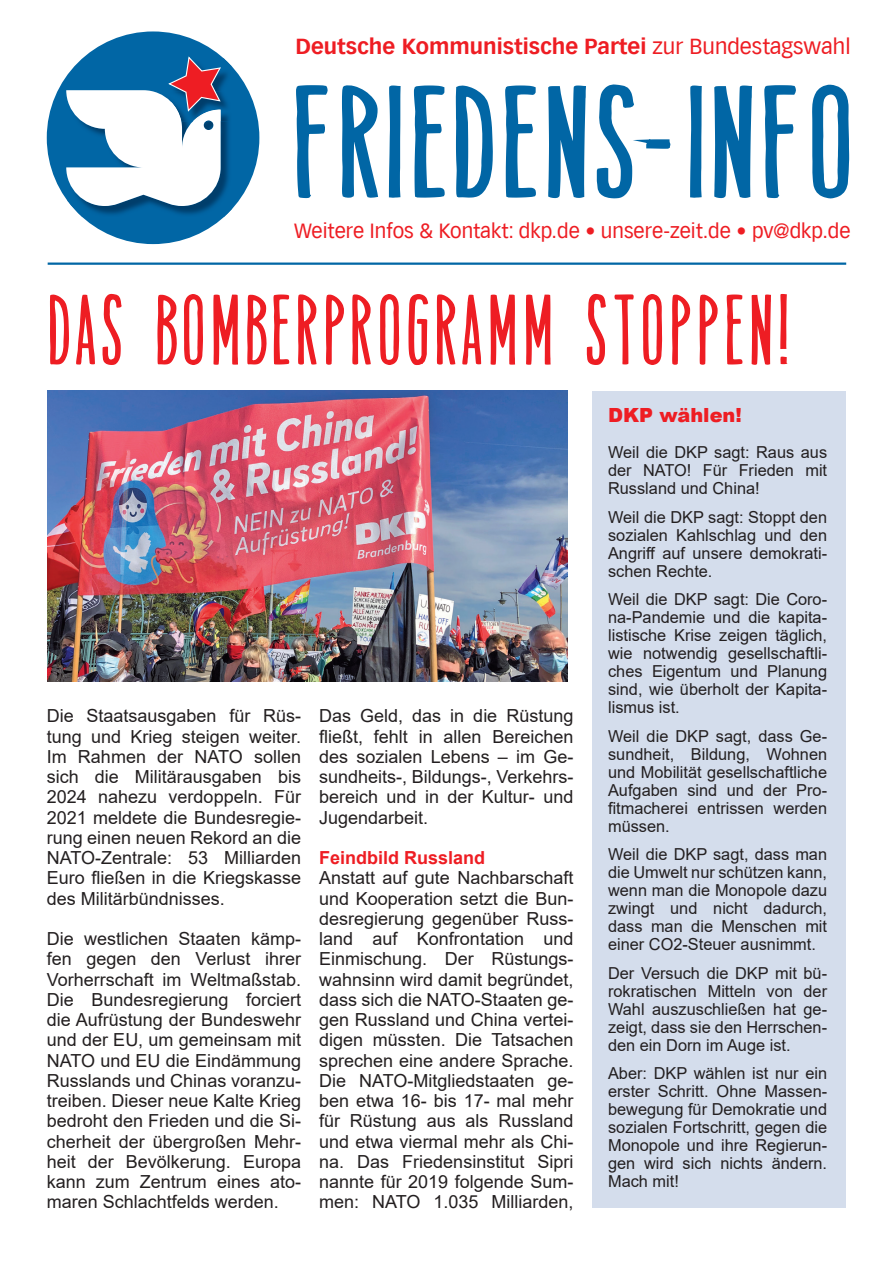
<style>
.page{position:relative;width:893px;height:1263px;background:#fff}
.page>*{position:absolute;margin:0;border:0;box-sizing:border-box;transform-origin:0 0}
.t1{font:154.35px "Tamales";color:#0166a5;scale:1.33 1}
.t2{font:97.65px "Tamales";letter-spacing:.02em;color:#ee1d23;scale:1.11 1}
.t3{font:700 21.3px "Vectora LH";color:#ee1d23}
.t4{font:20.1px "Vectora LH";color:#ee1d23}
.t5{font:900 19.5px "Arial";color:#ee1d23}
.t6{font:18px/20.2px "Arial";color:#231f20;text-align:justify}
.t7{font:700 18px "Arial";color:#ee1d23}
.t8{font:16.5px/18px "Arial";color:#231f20;text-align:justify}
.s1{font-weight:400}
</style>
<div class="page">
<div style="left:47px;top:31px;width:212px;height:213px;background:#0166a5;border-radius:50%"></div>
<svg style="left:812px;top:84px;width:38px;height:115px"></svg>
<svg style="left:247px;top:294px;width:20px;height:71px"></svg>
<svg style="left:273px;top:84px;width:363px;height:282px"></svg>
<svg style="left:642px;top:85px;width:154px;height:280px"></svg>
<img style="left:48px;top:390px;width:520px;height:292px">
<svg style="left:49px;top:56px;width:190px;height:309px"></svg>
<div style="left:592px;top:391px;width:253px;height:817px;background:#d4ddec"></div>
<hr style="left:48px;top:262px;width:798px;height:3px;background:#0166a5">
<p class="t3" style="left:295px;top:33px;width:557px">Deutsche Kommunistische Partei <span class="s1">zur Bundestagswahl</span></p>
<h1 class="t1" style="left:289px;top:69px;width:427px">FRIEDENS-INFO</h1>
<p class="t4" style="left:294px;top:219px;width:558px">Weitere Infos &amp; Kontakt: dkp.de • unsere-zeit.de • pv@dkp.de</p>
<h2 class="t2" style="left:47px;top:283px;width:673px">DAS BOMBERPROGRAMM STOPPEN!</h2>
<p class="t6" style="left:47px;top:706px;width:256px">Die Staatsausgaben für Rüs&shy;tung und Krieg steigen weiter.<br>Im Rahmen der NATO sollen sich die Militärausgaben bis 2024 nahezu verdoppeln. Für 2021 meldete die Bundesregie&shy;rung einen neuen Rekord an die NATO-Zentrale: 53 Milliarden Euro fließen in die Kriegskasse des Militärbündnisses.</p>
<p class="t6" style="left:47px;top:928px;width:256px">Die westlichen Staaten kämp&shy;fen gegen den Verlust ihrer Vorherrschaft im Weltmaßstab.<br>Die Bundesregierung forciert die Aufrüstung der Bundeswehr und der EU, um gemeinsam mit NATO und EU die Eindämmung Russlands und Chinas voranzu&shy;treiben. Dieser neue Kalte Krieg bedroht den Frieden und die Si&shy;cherheit der übergroßen Mehr&shy;heit der Bevölkerung. Europa kann zum Zentrum eines ato&shy;maren Schlachtfelds werden.</p>
<p class="t6" style="left:319px;top:706px;width:256px">Das Geld, das in die Rüstung fließt, fehlt in allen Bereichen des sozialen Lebens – im Ge&shy;sundheits-, Bildungs-, Verkehrs&shy;bereich und in der Kultur- und Jugendarbeit.</p>
<p class="t7" style="left:319px;top:845px;width:168px">Feindbild Russland</p>
<p class="t6" style="left:319px;top:868px;width:256px">Anstatt auf gute Nachbarschaft und Kooperation setzt die Bun&shy;desregierung gegenüber Russ&shy;land auf Konfrontation und Einmischung. Der Rüstungs&shy;wahnsinn wird damit begründet, dass sich die NATO-Staaten ge&shy;gen Russland und China vertei&shy;digen müssten. Die Tatsachen sprechen eine andere Sprache.<br>Die NATO-Mitgliedstaaten ge&shy;ben etwa 16- bis 17- mal mehr für Rüstung aus als Russland und etwa viermal mehr als Chi&shy;na. Das Friedensinstitut Sipri nannte für 2019 folgende Sum&shy;men: NATO 1.035 Milliarden,</p>
<p class="t5" style="left:608px;top:401px;width:135px">DKP wählen!</p>
<p class="t8" style="left:608px;top:443px;width:221px">Weil die DKP sagt: Raus aus der NATO! Für Frieden mit Russland und China!</p>
<p class="t8" style="left:608px;top:508px;width:221px">Weil die DKP sagt: Stoppt den sozialen Kahlschlag und den Angriff auf unsere demokrati&shy;schen Rechte.</p>
<p class="t8" style="left:608px;top:590px;width:221px">Weil die DKP sagt: Die Coro&shy;na-Pandemie und die kapita&shy;listische Krise zeigen täglich, wie notwendig gesellschaftli&shy;ches Eigentum und Planung sind, wie überholt der Kapita&shy;lismus ist.</p>
<p class="t8" style="left:608px;top:727px;width:221px">Weil die DKP sagt, dass Ge&shy;sundheit, Bildung, Wohnen und Mobilität gesellschaftliche Aufgaben sind und der Pro&shy;fitmacherei entrissen werden müssen.</p>
<p class="t8" style="left:608px;top:845px;width:221px">Weil die DKP sagt, dass man die Umwelt nur schützen kann, wenn man die Monopole dazu zwingt und nicht dadurch, dass man die Menschen mit einer CO2-Steuer ausnimmt.</p>
<p class="t8" style="left:608px;top:964px;width:221px">Der Versuch die DKP mit bü&shy;rokratischen Mitteln von der Wahl auszuschließen hat ge&shy;zeigt, dass sie den Herrschen&shy;den ein Dorn im Auge ist.</p>
<p class="t8" style="left:608px;top:1064px;width:221px">Aber: DKP wählen ist nur ein erster Schritt. Ohne Massen&shy;bewegung für Demokratie und sozialen Fortschritt, gegen die Monopole und ihre Regierun&shy;gen wird sich nichts ändern.<br>Mach mit!</p>
</div>
